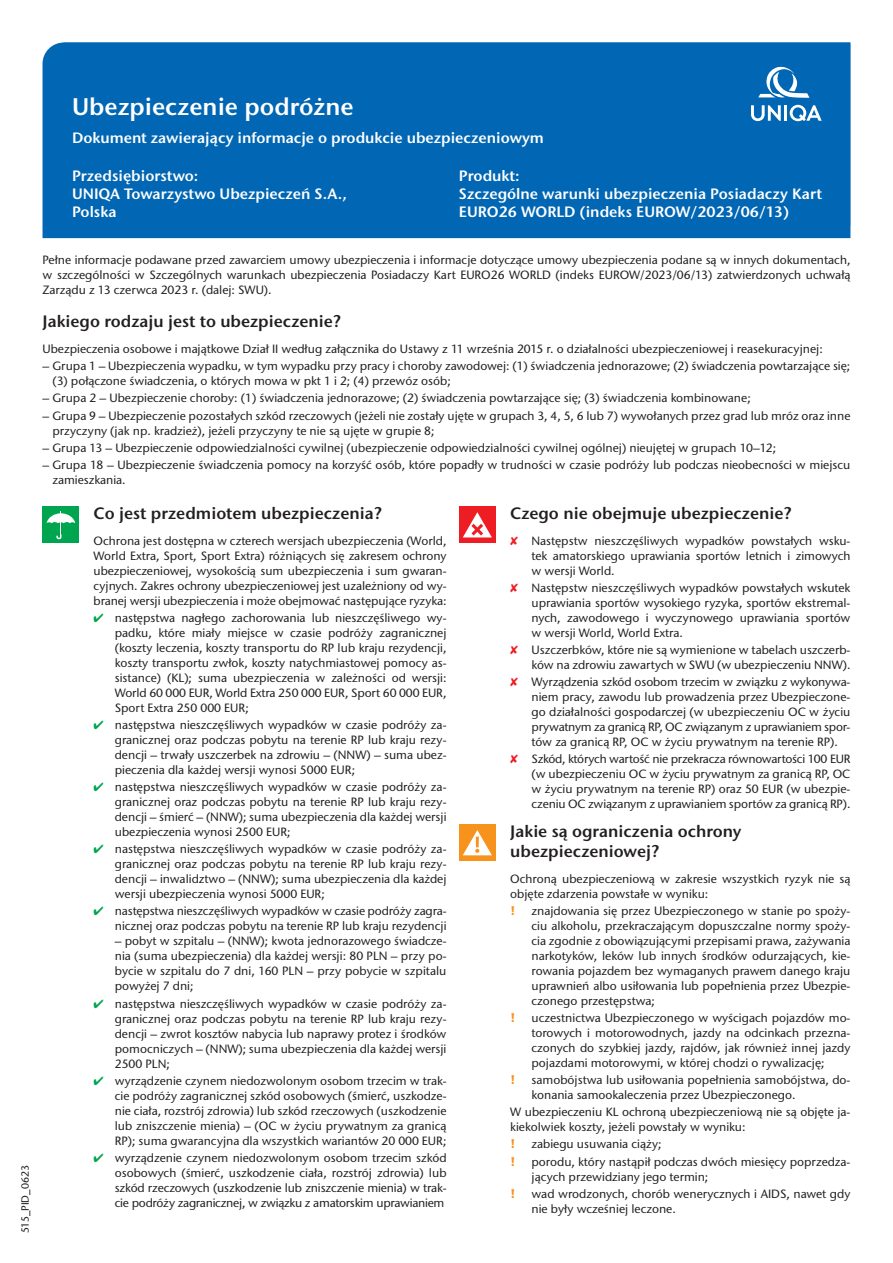
<style>
.page{position:relative;width:893px;height:1263px;background:#fff}
.page>*{position:absolute;margin:0;border:0;box-sizing:border-box;transform-origin:0 0}
.t1{font:600 24px "Stone Sans ITC Pro";color:#fff}
.t2{font:600 16.5px/19.5px "Stone Sans ITC Pro";color:#231f20}
.t3{font:600 15px/18px "Stone Sans ITC Pro";color:#fff}
.t4{font:500 12px/15px "Stone Sans ITC Pro";color:#231f20;text-align:justify}
.t5{font:700 12px "Stone Sans ITC Pro";color:#f7931d}
.t6{font:500 10.5px "Stone Sans ITC Pro";color:#231f20}
.s1{color:#00a54f}
.s2{color:#ee1d23}
</style>
<div class="page">
<div style="left:43px;top:507px;width:36px;height:36px;background:#00a54f"></div>
<svg style="left:47px;top:511px;width:28px;height:28px"></svg>
<div style="left:459px;top:507px;width:36px;height:36px;background:#ee1d23"></div>
<svg style="left:463px;top:512px;width:29px;height:25px"></svg>
<div style="left:459px;top:825px;width:36px;height:36px;background:#f7931d"></div>
<svg style="left:463px;top:830px;width:29px;height:25px"></svg>
<div style="left:43px;top:43px;width:807px;height:195px;background:#0166b3"></div>
<div style="left:64px;top:43px;width:786px;height:183px;background:#0166b3"></div>
<div style="left:744px;top:51px;width:85px;height:85px;background:#0166b3"></div>
<svg style="left:751px;top:105px;width:30px;height:16px"></svg>
<hr style="left:784px;top:105px;width:3px;height:16px;background:#fff">
<svg style="left:790px;top:105px;width:32px;height:16px"></svg>
<svg style="left:758px;top:66px;width:51px;height:32px"></svg>
<h1 class="t1" style="left:72px;top:91px;width:283px">Ubezpieczenie podróżne</h1>
<p class="t3" style="left:72px;top:129px;width:473px">Dokument zawierający informacje o produkcie ubezpieczeniowym</p>
<p class="t3" style="left:72px;top:167px;width:276px">Przedsiębiorstwo:<br>UNIQA Towarzystwo Ubezpieczeń S.A.,<br>Polska</p>
<p class="t3" style="left:459px;top:167px;width:365px">Produkt:<br>Szczególne warunki ubezpieczenia Posiadaczy Kart<br>EURO26 WORLD (indeks EUROW/2023/06/13)</p>
<p class="t6" style="left:19px;top:1233px;width:70px;rotate:-90deg">515_PID_0623</p>
<p class="t4" style="left:43px;top:252px;width:809px">Pełne informacje podawane przed zawarciem umowy ubezpieczenia i informacje dotyczące umowy ubezpieczenia podane są w innych dokumentach, w szczególności w Szczególnych warunkach ubezpieczenia Posiadaczy Kart EURO26 WORLD (indeks EUROW/2023/06/13) zatwierdzonych uchwałą Zarządu z 13 czerwca 2023 r. (dalej: SWU).</p>
<h2 class="t2" style="left:43px;top:312px;width:300px">Jakiego rodzaju jest to ubezpieczenie?</h2>
<p class="t4" style="left:43px;top:341px;width:782px">Ubezpieczenia osobowe i majątkowe Dział II według załącznika do Ustawy z 11 września 2015 r. o działalności ubezpieczeniowej i reasekuracyjnej:</p>
<p class="t4" style="left:52px;top:358px;width:799px;text-indent:-10px">– Grupa 1 – Ubezpieczenia wypadku, w tym wypadku przy pracy i choroby zawodowej: (1) świadczenia jednorazowe; (2) świadczenia powtarzające się; (3) połączone świadczenia, o których mowa w pkt 1 i 2; (4) przewóz osób;</p>
<p class="t4" style="left:43px;top:391px;width:710px">– Grupa 2 – Ubezpieczenie choroby: (1) świadczenia jednorazowe; (2) świadczenia powtarzające się; (3) świadczenia kombinowane;</p>
<p class="t4" style="left:52px;top:408px;width:800px;text-indent:-10px">– Grupa 9 – Ubezpieczenie pozostałych szkód rzeczowych (jeżeli nie zostały ujęte w grupach 3, 4, 5, 6 lub 7) wywołanych przez grad lub mróz oraz inne przyczyny (jak np. kradzież), jeżeli przyczyny te nie są ujęte w grupie 8;</p>
<p class="t4" style="left:43px;top:440px;width:735px">– Grupa 13 – Ubezpieczenie odpowiedzialności cywilnej (ubezpieczenie odpowiedzialności cywilnej ogólnej) nieujętej w grupach 10–12;</p>
<p class="t4" style="left:52px;top:457px;width:799px;text-indent:-10px">– Grupa 18 – Ubezpieczenie świadczenia pomocy na korzyść osób, które popadły w trudności w czasie podróży lub podczas nieobecności w miejscu zamieszkania.</p>
<h2 class="t2" style="left:94px;top:503px;width:290px">Co jest przedmiotem ubezpieczenia?</h2>
<h2 class="t2" style="left:510px;top:503px;width:283px">Czego nie obejmuje ubezpieczenie?</h2>
<p class="t4" style="left:94px;top:533px;width:354px">Ochrona jest dostępna w czterech wersjach ubezpieczenia (World, World Extra, Sport, Sport Extra) różniących się zakresem ochrony ubezpieczeniowej, wysokością sum ubezpieczenia i sum gwaran&shy;cyjnych. Zakres ochrony ubezpieczeniowej jest uzależniony od wy&shy;branej wersji ubezpieczenia i może obejmować następujące ryzyka:</p>
<p class="t4" style="left:115px;top:610px;width:333px;text-indent:-21px"><span class="s1">✔</span> następstwa nagłego zachorowania lub nieszczęśliwego wy&shy;padku, które miały miejsce w czasie podróży zagranicznej (koszty leczenia, koszty transportu do RP lub kraju rezydencji, koszty transportu zwłok, koszty natychmiastowej pomocy as&shy;sistance) (KL); suma ubezpieczenia w zależności od wersji:<br>World 60 000 EUR, World Extra 250 000 EUR, Sport 60 000 EUR, Sport Extra 250 000 EUR;</p>
<p class="t4" style="left:115px;top:717px;width:333px;text-indent:-21px"><span class="s1">✔</span> następstwa nieszczęśliwych wypadków w czasie podróży za&shy;granicznej oraz podczas pobytu na terenie RP lub kraju rezy&shy;dencji – trwały uszczerbek na zdrowiu – (NNW) – suma ubez&shy;pieczenia dla każdej wersji wynosi 5000 EUR;</p>
<p class="t4" style="left:115px;top:779px;width:333px;text-indent:-21px"><span class="s1">✔</span> następstwa nieszczęśliwych wypadków w czasie podróży za&shy;granicznej oraz podczas pobytu na terenie RP lub kraju rezy&shy;dencji – śmierć – (NNW); suma ubezpieczenia dla każdej wersji ubezpieczenia wynosi 2500 EUR;</p>
<p class="t4" style="left:115px;top:841px;width:333px;text-indent:-21px"><span class="s1">✔</span> następstwa nieszczęśliwych wypadków w czasie podróży za&shy;granicznej oraz podczas pobytu na terenie RP lub kraju rezy&shy;dencji – inwalidztwo – (NNW); suma ubezpieczenia dla każdej wersji ubezpieczenia wynosi 5000 EUR;</p>
<p class="t4" style="left:94px;top:904px;width:354px;text-align:right"><span class="s1">✔</span> następstwa nieszczęśliwych wypadków w czasie podróży zagra&shy;nicznej oraz podczas pobytu na terenie RP lub kraju rezydencji</p>
<p class="t4" style="left:115px;top:934px;width:333px">– pobyt w szpitalu – (NNW); kwota jednorazowego świadcze&shy;nia (suma ubezpieczenia) dla każdej wersji: 80 PLN – przy po&shy;bycie w szpitalu do 7 dni, 160 PLN – przy pobycie w szpitalu powyżej 7 dni;</p>
<p class="t4" style="left:115px;top:996px;width:333px;text-indent:-21px"><span class="s1">✔</span> następstwa nieszczęśliwych wypadków w czasie podróży za&shy;granicznej oraz podczas pobytu na terenie RP lub kraju rezy&shy;dencji – zwrot kosztów nabycia lub naprawy protez i środków pomocniczych – (NNW); suma ubezpieczenia dla każdej wersji 2500 PLN;</p>
<p class="t4" style="left:115px;top:1073px;width:333px;text-indent:-21px"><span class="s1">✔</span> wyrządzenie czynem niedozwolonym osobom trzecim w trak&shy;cie podróży zagranicznej szkód osobowych (śmierć, uszkodze&shy;nie ciała, rozstrój zdrowia) lub szkód rzeczowych (uszkodzenie lub zniszczenie mienia) – (OC w życiu prywatnym za granicą RP); suma gwarancyjna dla wszystkich wariantów 20 000 EUR;</p>
<p class="t4" style="left:115px;top:1150px;width:333px;text-indent:-21px"><span class="s1">✔</span> wyrządzenie czynem niedozwolonym osobom trzecim szkód osobowych (śmierć, uszkodzenie ciała, rozstrój zdrowia) lub szkód rzeczowych (uszkodzenie lub zniszczenie mienia) w trak&shy;cie podróży zagranicznej, w związku z amatorskim uprawianiem</p>
<p class="t4" style="left:531px;top:533px;width:320px;text-indent:-21px"><span class="s2">✘</span> Następstw nieszczęśliwych wypadków powstałych wsku&shy;tek amatorskiego uprawiania sportów letnich i zimowych w wersji World.</p>
<p class="t4" style="left:531px;top:580px;width:320px;text-indent:-21px"><span class="s2">✘</span> Następstw nieszczęśliwych wypadków powstałych wskutek uprawiania sportów wysokiego ryzyka, sportów ekstremal&shy;nych, zawodowego i wyczynowego uprawiania sportów w wersji World, World Extra.</p>
<p class="t4" style="left:510px;top:642px;width:342px;text-align:right"><span class="s2">✘</span> Uszczerbków, które nie są wymienione w tabelach uszczerb&shy;ków na zdrowiu zawartych w SWU (w ubezpieczeniu NNW).</p>
<p class="t4" style="left:531px;top:674px;width:320px;text-indent:-21px"><span class="s2">✘</span> Wyrządzenia szkód osobom trzecim w związku z wykonywa&shy;niem pracy, zawodu lub prowadzenia przez Ubezpieczone&shy;go działalności gospodarczej (w ubezpieczeniu OC w życiu prywatnym za granicą RP, OC związanym z uprawianiem spor&shy;tów za granicą RP, OC w życiu prywatnym na terenie RP).</p>
<p class="t4" style="left:531px;top:751px;width:320px;text-indent:-21px"><span class="s2">✘</span> Szkód, których wartość nie przekracza równowartości 100 EUR (w ubezpieczeniu OC w życiu prywatnym za granicą RP, OC w życiu prywatnym na terenie RP) oraz 50 EUR (w ubezpie&shy;czeniu OC związanym z uprawianiem sportów za granicą RP).</p>
<h2 class="t2" style="left:510px;top:822px;width:233px">Jakie są ograniczenia ochrony ubezpieczeniowej?</h2>
<p class="t4" style="left:510px;top:871px;width:342px">Ochroną ubezpieczeniową w zakresie wszystkich ryzyk nie są objęte zdarzenia powstałe w wyniku:</p>
<p class="t5" style="left:510px;top:903px;width:7px">!</p>
<p class="t4" style="left:531px;top:903px;width:320px">znajdowania się przez Ubezpieczonego w stanie po spoży&shy;ciu alkoholu, przekraczającym dopuszczalne normy spoży&shy;cia zgodnie z obowiązującymi przepisami prawa, zażywania narkotyków, leków lub innych środków odurzających, kie&shy;rowania pojazdem bez wymaganych prawem danego kraju uprawnień albo usiłowania lub popełnienia przez Ubezpie&shy;czonego przestępstwa;</p>
<p class="t5" style="left:510px;top:1010px;width:7px">!</p>
<p class="t4" style="left:531px;top:1010px;width:320px">uczestnictwa Ubezpieczonego w wyścigach pojazdów mo&shy;torowych i motorowodnych, jazdy na odcinkach przezna&shy;czonych do szybkiej jazdy, rajdów, jak również innej jazdy pojazdami motorowymi, w której chodzi o rywalizację;</p>
<p class="t5" style="left:510px;top:1072px;width:7px">!</p>
<p class="t4" style="left:531px;top:1072px;width:320px">samobójstwa lub usiłowania popełnienia samobójstwa, do&shy;konania samookaleczenia przez Ubezpieczonego.</p>
<p class="t4" style="left:510px;top:1104px;width:342px">W ubezpieczeniu KL ochroną ubezpieczeniową nie są objęte ja&shy;kiekolwiek koszty, jeżeli powstały w wyniku:</p>
<p class="t5" style="left:510px;top:1136px;width:7px">!</p>
<p class="t4" style="left:531px;top:1136px;width:132px">zabiegu usuwania ciąży;</p>
<p class="t5" style="left:510px;top:1153px;width:7px">!</p>
<p class="t4" style="left:531px;top:1154px;width:320px">porodu, który nastąpił podczas dwóch miesięcy poprzedza&shy;jących przewidziany jego termin;</p>
<p class="t5" style="left:510px;top:1185px;width:7px">!</p>
<p class="t4" style="left:531px;top:1186px;width:320px">wad wrodzonych, chorób wenerycznych i AIDS, nawet gdy nie były wcześniej leczone.</p>
</div>
